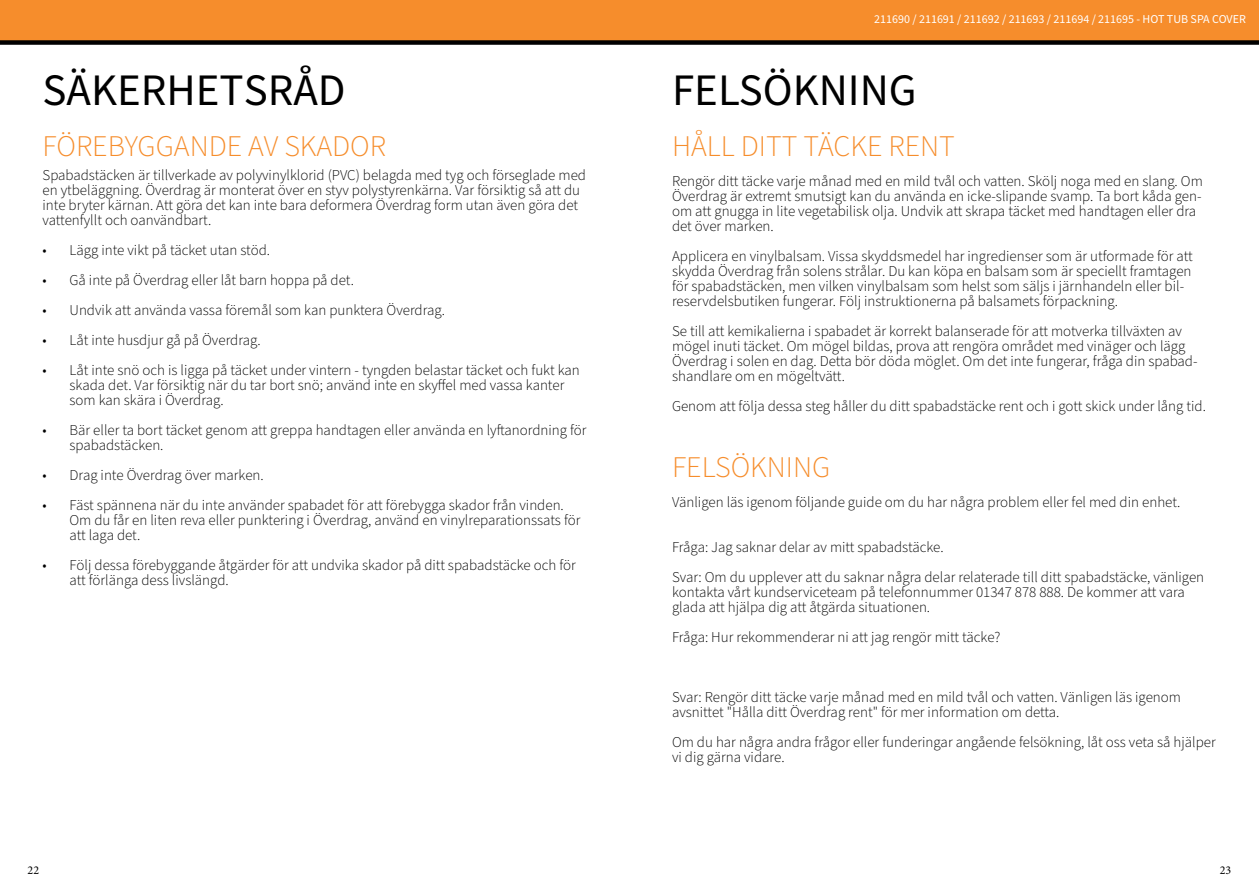
<style>
.page{position:relative;width:1259px;height:893px;background:#fff}
.page>*{position:absolute;margin:0;border:0;box-sizing:border-box;transform-origin:0 0}
.t1{font:45px "Source Sans Pro";color:#000}
.t2{font:300 30px "Source Sans Pro";color:#f68d2c}
.t3{font:300 15px/15px "Source Sans Pro";color:#000}
.t4{font:12px "Source Sans Pro";color:#fff}
.t5{font:12px "Minion Pro";color:#000}
</style>
<div class="page">
<div style="left:0;top:0;width:1259px;height:43px;background:#f68d2c"></div>
<div style="left:0;top:40px;width:1259px;height:5px;background:#000"></div>
<h1 class="t1" style="left:43px;top:60px;width:304px">SÄKERHETSRÅD</h1>
<h2 class="t2" style="left:43px;top:126px;width:345px">FÖREBYGGANDE AV SKADOR</h2>
<p class="t3" style="left:43px;top:168px;width:545px">Spabadstäcken är tillverkade av polyvinylklorid (PVC) belagda med tyg och förseglade med en ytbeläggning. Överdrag är monterat över en styv polystyrenkärna. Var försiktig så att du inte bryter kärnan. Att göra det kan inte bara deformera Överdrag form utan även göra det vattenfyllt och oanvändbart.</p>
<p class="t3" style="left:43px;top:243px;width:229px">• Lägg inte vikt på täcket utan stöd.</p>
<p class="t3" style="left:43px;top:273px;width:313px">• Gå inte på Överdrag eller låt barn hoppa på det.</p>
<p class="t3" style="left:43px;top:303px;width:404px">• Undvik att använda vassa föremål som kan punktera Överdrag.</p>
<p class="t3" style="left:43px;top:333px;width:220px">• Låt inte husdjur gå på Överdrag.</p>
<p class="t3" style="left:70px;top:363px;width:512px;text-indent:-27px">• Låt inte snö och is ligga på täcket under vintern - tyngden belastar täcket och fukt kan skada det. Var försiktig när du tar bort snö; använd inte en skyffel med vassa kanter som kan skära i Överdrag.</p>
<p class="t3" style="left:70px;top:423px;width:518px;text-indent:-27px">• Bär eller ta bort täcket genom att greppa handtagen eller använda en lyftanordning för spabadstäcken.</p>
<p class="t3" style="left:43px;top:468px;width:223px">• Drag inte Överdrag över marken.</p>
<p class="t3" style="left:70px;top:498px;width:512px;text-indent:-27px">• Fäst spännena när du inte använder spabadet för att förebygga skador från vinden.<br>Om du får en liten reva eller punktering i Överdrag, använd en vinylreparationssats för att laga det.</p>
<p class="t3" style="left:70px;top:558px;width:508px;text-indent:-27px">• Följ dessa förebyggande åtgärder för att undvika skador på ditt spabadstäcke och för att förlänga dess livslängd.</p>
<p class="t4" style="left:874px;top:11px;width:373px">211690 / 211691 / 211692 / 211693 / 211694 / 211695 - HOT TUB SPA COVER</p>
<h1 class="t1" style="left:672px;top:60px;width:246px">FELSÖKNING</h1>
<h2 class="t2" style="left:672px;top:126px;width:284px">HÅLL DITT TÄCKE RENT</h2>
<p class="t3" style="left:672px;top:174px;width:532px">Rengör ditt täcke varje månad med en mild tvål och vatten. Skölj noga med en slang. Om Överdrag är extremt smutsigt kan du använda en icke-slipande svamp. Ta bort kåda gen&shy;om att gnugga in lite vegetabilisk olja. Undvik att skrapa täcket med handtagen eller dra det över marken.</p>
<p class="t3" style="left:672px;top:249px;width:522px">Applicera en vinylbalsam. Vissa skyddsmedel har ingredienser som är utformade för att skydda Överdrag från solens strålar. Du kan köpa en balsam som är speciellt framtagen för spabadstäcken, men vilken vinylbalsam som helst som säljs i järnhandeln eller bil&shy;reservdelsbutiken fungerar. Följ instruktionerna på balsamets förpackning.</p>
<p class="t3" style="left:672px;top:324px;width:527px">Se till att kemikalierna i spabadet är korrekt balanserade för att motverka tillväxten av mögel inuti täcket. Om mögel bildas, prova att rengöra området med vinäger och lägg Överdrag i solen en dag. Detta bör döda möglet. Om det inte fungerar, fråga din spabad&shy;shandlare om en mögeltvätt.</p>
<p class="t3" style="left:672px;top:399px;width:535px">Genom att följa dessa steg håller du ditt spabadstäcke rent och i gott skick under lång tid.</p>
<h2 class="t2" style="left:672px;top:447px;width:160px">FELSÖKNING</h2>
<p class="t3" style="left:672px;top:495px;width:510px">Vänligen läs igenom följande guide om du har några problem eller fel med din enhet.</p>
<p class="t3" style="left:672px;top:533px;width:534px;line-height:30px">Fråga: Jag saknar delar av mitt spabadstäcke.<br>Svar: Om du upplever att du saknar några delar relaterade till ditt spabadstäcke, vänligen</p>
<p class="t3" style="left:672px;top:585px;width:514px">kontakta vårt kundserviceteam på telefonnummer 01347 878 888. De kommer att vara glada att hjälpa dig att åtgärda situationen.</p>
<p class="t3" style="left:672px;top:630px;width:330px">Fråga: Hur rekommenderar ni att jag rengör mitt täcke?</p>
<p class="t3" style="left:672px;top:690px;width:510px">Svar: Rengör ditt täcke varje månad med en mild tvål och vatten. Vänligen läs igenom avsnittet "Hålla ditt Överdrag rent" för mer information om detta.</p>
<p class="t3" style="left:672px;top:735px;width:545px">Om du har några andra frågor eller funderingar angående felsökning, låt oss veta så hjälper vi dig gärna vidare.</p>
<p class="t5" style="left:28px;top:862px;width:13px">22</p>
<p class="t5" style="left:1219px;top:862px;width:13px">23</p>
</div>
